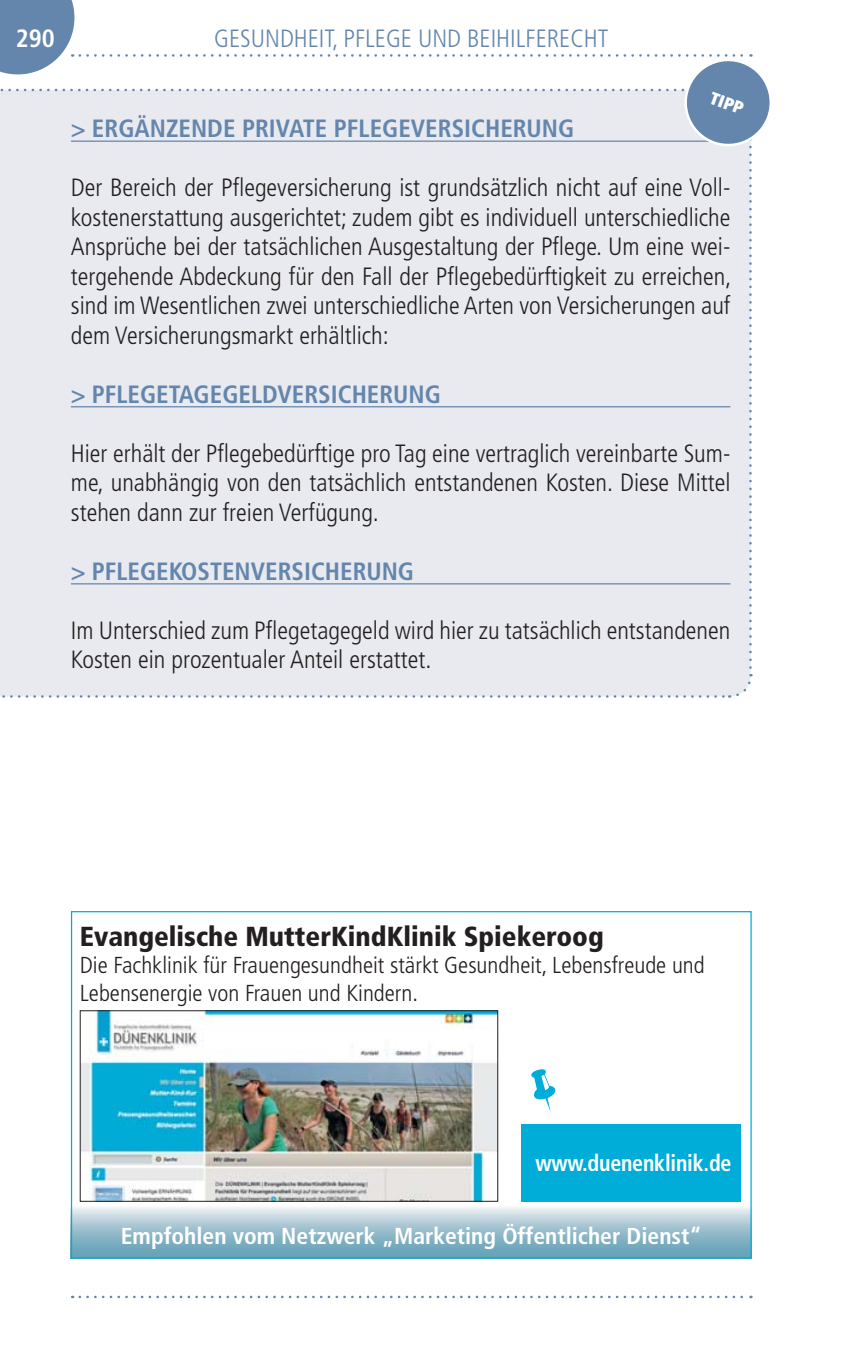
<style>
.page{position:relative;width:851px;height:1347px;background:#fff}
.page>*{position:absolute;margin:0;border:0;box-sizing:border-box;transform-origin:0 0}
.t1{font:900 condensed 27.5px "Frutiger";color:#231f20}
.t2{font:300 condensed 25px/29.5px "Frutiger";color:#231f20;text-align:justify}
.t3{font:700 condensed 25px "Frutiger";color:#6486ac}
.t4{font:300 condensed 25px "Frutiger";color:#6486ac}
.t5{font:700 condensed 25px "Frutiger";color:#fff}
.t6{font:300 condensed 23px/27.5px "Frutiger";color:#231f20}
.t7{font:700 condensed 23px "Frutiger";color:#fff}
.t8{font:700 condensed 23px "Frutiger";color:#fff;scale:.95 1}
.t9{font:900 condensed 17.5px "Frutiger";color:#fff}
</style>
<div class="page">
<svg style="left:80px;top:1295px;width:671px;height:3px"></svg>
<svg style="left:0;top:674px;width:752px;height:24px;background:#e5e8ee"></svg>
<svg style="left:0;top:0;width:770px;height:667px;background:#e7eaf0"></svg>
<svg style="left:73px;top:1207px;width:676px;height:49px;background:#9ec1cf"></svg>
<div style="left:521px;top:1123px;width:220px;height:78px;background:#00acd8"></div>
<img style="left:82px;top:1012px;width:414px;height:187px">
<div style="left:80px;top:1010px;width:418px;height:191px;border:1px solid #231f20"></div>
<p class="t5" style="left:16px;top:28px;width:40px">290</p>
<p class="t4" style="left:214px;top:28px;width:395px">GESUNDHEIT, PFLEGE UND BEIHILFERECHT</p>
<p class="t9" style="left:712px;top:90px;width:36px;rotate:20deg">TIPP</p>
<p class="t3" style="left:71px;top:118px;width:504px">&gt; ERGÄNZENDE PRIVATE PFLEGEVERSICHERUNG</p>
<p class="t2" style="left:71px;top:175px;width:661px">Der Bereich der Pflegeversicherung ist grundsätzlich nicht auf eine Voll&shy;kostenerstattung ausgerichtet; zudem gibt es individuell unterschiedliche Ansprüche bei der tatsächlichen Ausgestaltung der Pflege. Um eine wei&shy;tergehende Abdeckung für den Fall der Pflegebedürftigkeit zu erreichen, sind im Wesentlichen zwei unterschiedliche Arten von Versicherungen auf dem Versicherungsmarkt erhältlich:</p>
<p class="t3" style="left:71px;top:384px;width:371px">&gt; PFLEGETAGEGELDVERSICHERUNG</p>
<p class="t2" style="left:71px;top:440px;width:661px">Hier erhält der Pflegebedürftige pro Tag eine vertraglich vereinbarte Sum&shy;me, unabhängig von den tatsächlich entstandenen Kosten. Diese Mittel stehen dann zur freien Verfügung.</p>
<p class="t3" style="left:71px;top:561px;width:345px">&gt; PFLEGEKOSTENVERSICHERUNG</p>
<p class="t2" style="left:71px;top:617px;width:661px">Im Unterschied zum Pflegetagegeld wird hier zu tatsächlich entstandenen<br>Kosten ein prozentualer Anteil erstattet.</p>
<p class="t1" style="left:80px;top:925px;width:525px">Evangelische MutterKindKlinik Spiekeroog</p>
<p class="t6" style="left:80px;top:953px;width:626px">Die Fachklinik für Frauengesundheit stärkt Gesundheit, Lebensfreude und<br>Lebensenergie von Frauen und Kindern.</p>
<p class="t8" style="left:535px;top:1154px;width:208px">www.duenenklinik.de</p>
<p class="t7" style="left:121px;top:1226px;width:582px">Empfohlen vom Netzwerk „Marketing Öffentlicher Dienst“</p>
</div>
